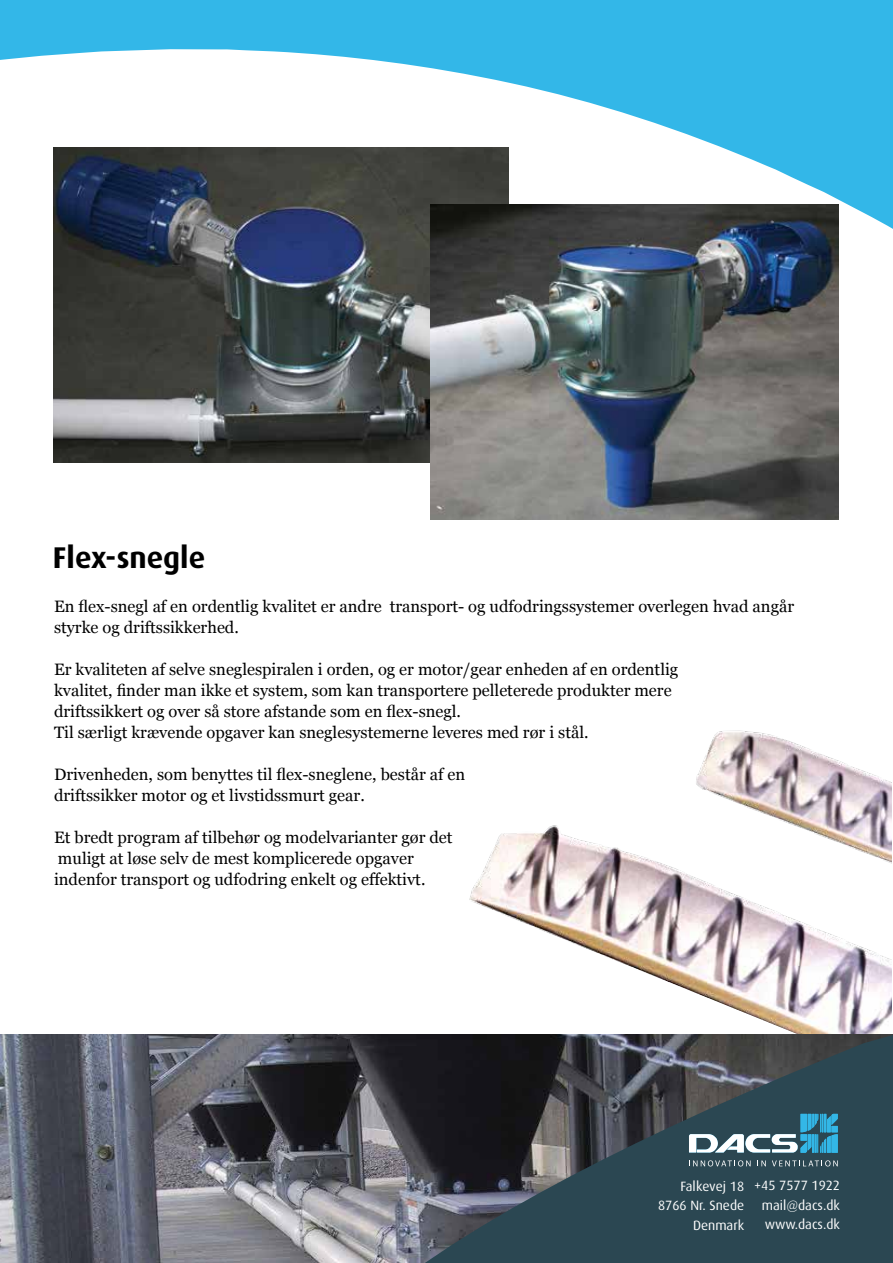
<style>
.page{position:relative;width:893px;height:1263px;background:#fff}
.page>*{position:absolute;margin:0;border:0;box-sizing:border-box;transform-origin:0 0}
.t1{font:700 30px "Dax";color:#000}
.t2{font:16.5px/21px "Georgia";color:#000}
.t3{font:13.5px/19.5px "Dax";color:#fff;text-align:right}
</style>
<div class="page">
<img style="left:469px;top:730px;width:423px;height:282px">
<img style="left:469px;top:905px;width:330px;height:107px">
<div style="left:146px;top:914px;width:345px;height:119px;background:#fff"></div>
<img style="left:0;top:1034px;width:269px;height:229px">
<img style="left:54px;top:415px;width:376px;height:48px">
<img style="left:430px;top:415px;width:409px;height:105px">
<svg style="left:269px;top:1012px;width:624px;height:251px;background:#505960"></svg>
<svg style="left:53px;top:0;width:840px;height:415px"></svg>
<svg style="left:0;top:0;width:583px;height:93px;fill:#33b7e8"></svg>
<svg style="left:689px;top:1113px;width:149px;height:40px;background:#557f8f"></svg>
<svg style="left:689px;top:1160px;width:62px;height:6px"></svg>
<svg style="left:757px;top:1160px;width:9px;height:6px"></svg>
<svg style="left:772px;top:1160px;width:66px;height:6px"></svg>
<h1 class="t1" style="left:53px;top:541px;width:154px">Flex-snegle</h1>
<p class="t2" style="left:54px;top:595px;width:742px">En flex-snegl af en ordentlig kvalitet er andre transport- og udfodringssystemer overlegen hvad angår styrke og driftssikkerhed.</p>
<p class="t2" style="left:54px;top:658px;width:626px">Er kvaliteten af selve sneglespiralen i orden, og er motor/gear enheden af en ordentlig kvalitet, finder man ikke et system, som kan transportere pelleterede produkter mere driftssikkert og over så store afstande som en flex-snegl.<br>Til særligt krævende opgaver kan sneglesystemerne leveres med rør i stål.</p>
<p class="t2" style="left:54px;top:763px;width:413px">Drivenheden, som benyttes til flex-sneglene, består af en driftssikker motor og et livstidssmurt gear.</p>
<p class="t2" style="left:54px;top:826px;width:400px">Et bredt program af tilbehør og modelvarianter gør det muligt at løse selv de mest komplicerede opgaver indenfor transport og udfodring enkelt og effektivt.</p>
<p class="t3" style="left:658px;top:1176px;width:88px">Falkevej 18<br>8766 Nr. Snede<br>Denmark</p>
<p class="t3" style="left:762px;top:1176px;width:80px;text-align:justify;text-indent:-8px">+45 7577 1922 mail@dacs.dk www.dacs.dk</p>
</div>
